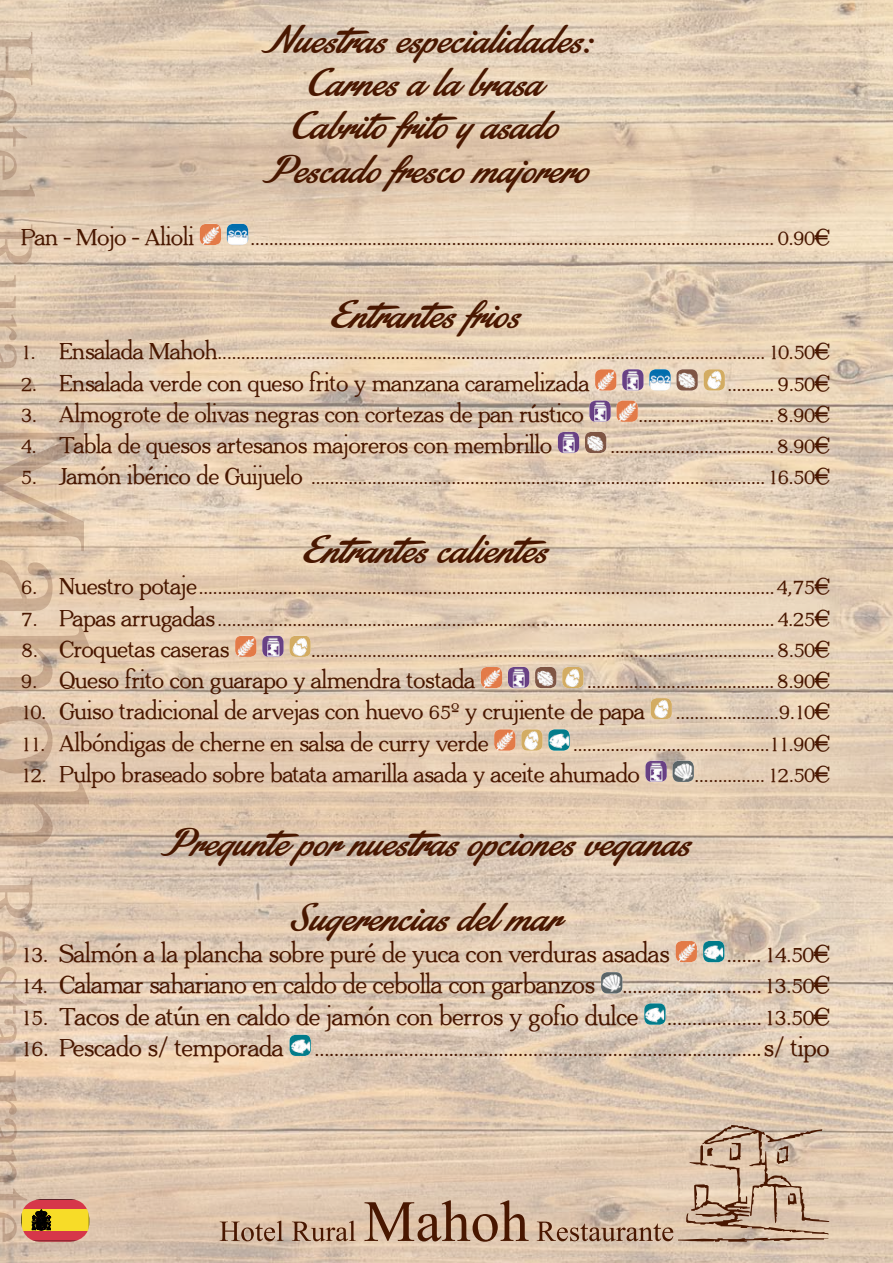
<style>
.page{position:relative;width:893px;height:1263px;background:#fff}
.page>*{position:absolute;margin:0;border:0;box-sizing:border-box;transform-origin:0 0}
.t1{font:42px/43.2px "Stainy Personal Use Only";color:#491700;text-align:center}
.t2{font:700 25.5px "Adega Serif";color:#491700}
.t3{font:700 24px "Adega Serif";color:#491700}
</style>
<div class="page">
<img style="left:0;top:0;width:893px;height:1263px">
<svg style="left:220px;top:1125px;width:609px;height:117px"></svg>
<svg style="left:0;top:32px;width:89px;height:1210px"></svg>
<img style="left:200px;top:224px;width:21px;height:21px">
<img style="left:227px;top:224px;width:21px;height:21px">
<img style="left:595px;top:369px;width:21px;height:22px">
<img style="left:622px;top:369px;width:21px;height:22px">
<img style="left:649px;top:369px;width:22px;height:22px">
<img style="left:676px;top:369px;width:22px;height:22px">
<img style="left:704px;top:369px;width:21px;height:22px">
<img style="left:589px;top:401px;width:22px;height:21px">
<img style="left:616px;top:401px;width:22px;height:21px">
<img style="left:558px;top:432px;width:21px;height:21px">
<img style="left:585px;top:432px;width:21px;height:21px">
<img style="left:235px;top:636px;width:21px;height:21px">
<img style="left:262px;top:636px;width:22px;height:21px">
<img style="left:289px;top:636px;width:22px;height:21px">
<img style="left:481px;top:667px;width:21px;height:21px">
<img style="left:508px;top:667px;width:21px;height:21px">
<img style="left:535px;top:667px;width:21px;height:21px">
<img style="left:562px;top:667px;width:21px;height:21px">
<img style="left:651px;top:698px;width:21px;height:21px">
<img style="left:494px;top:729px;width:21px;height:22px">
<img style="left:521px;top:729px;width:22px;height:22px">
<img style="left:548px;top:729px;width:22px;height:22px">
<img style="left:645px;top:761px;width:22px;height:21px">
<img style="left:673px;top:761px;width:21px;height:21px">
<img style="left:676px;top:941px;width:21px;height:21px">
<img style="left:703px;top:941px;width:21px;height:21px">
<img style="left:601px;top:972px;width:21px;height:21px">
<img style="left:644px;top:1003px;width:22px;height:22px">
<img style="left:290px;top:1035px;width:21px;height:21px">
<svg style="left:21px;top:1199px;width:68px;height:42px"></svg>
<h1 class="t1" style="left:261px;top:18px;width:330px">Nuestras especialidades:<br>Carnes a la brasa<br>Cabrito frito y asado<br>Pescado fresco majorero</h1>
<p class="t3" style="left:21px;top:222px;width:174px">Pan - Mojo - Alioli</p>
<p class="t3" style="left:250px;top:222px;width:580px">................................................................................................................ 0.90€</p>
<h1 class="t1" style="left:331px;top:293px;width:190px">Entrantes frios</h1>
<p class="t3" style="left:21px;top:336px;width:809px">1. Ensalada Mahoh..................................................................................................................... 10.50€</p>
<p class="t3" style="left:21px;top:368px;width:569px">2. Ensalada verde con queso frito y manzana caramelizada</p>
<p class="t3" style="left:727px;top:368px;width:103px">.......... 9.50€</p>
<p class="t3" style="left:21px;top:399px;width:564px">3. Almogrote de olivas negras con cortezas de pan rústico</p>
<p class="t3" style="left:638px;top:399px;width:192px">.............................8.90€</p>
<p class="t3" style="left:21px;top:430px;width:532px">4. Tabla de quesos artesanos majoreros con membrillo</p>
<p class="t3" style="left:610px;top:430px;width:220px">...................................8.90€</p>
<p class="t3" style="left:21px;top:461px;width:809px">5. Jamón ibérico de Guijuelo ................................................................................................. 16.50€</p>
<h1 class="t1" style="left:303px;top:528px;width:245px">Entrantes calientes</h1>
<p class="t3" style="left:21px;top:571px;width:809px">6. Nuestro potaje...........................................................................................................................4,75€</p>
<p class="t3" style="left:21px;top:603px;width:809px">7. Papas arrugadas....................................................................................................................... 4.25€</p>
<p class="t3" style="left:21px;top:634px;width:210px">8. Croquetas caseras</p>
<p class="t3" style="left:311px;top:634px;width:519px">...................................................................................................8.50€</p>
<p class="t3" style="left:21px;top:665px;width:455px">9. Queso frito con guarapo y almendra tostada</p>
<p class="t3" style="left:587px;top:665px;width:244px">........................................8.90€</p>
<p class="t3" style="left:21px;top:696px;width:625px">10. Guiso tradicional de arvejas con huevo 65º y crujiente de papa</p>
<p class="t3" style="left:676px;top:696px;width:155px">......................9.10€</p>
<p class="t3" style="left:21px;top:728px;width:468px">11. Albóndigas de cherne en salsa de curry verde</p>
<p class="t3" style="left:573px;top:728px;width:258px">..........................................11.90€</p>
<p class="t3" style="left:21px;top:759px;width:620px">12. Pulpo braseado sobre batata amarilla asada y aceite ahumado</p>
<p class="t3" style="left:695px;top:759px;width:136px">............... 12.50€</p>
<h1 class="t1" style="left:160px;top:806px;width:531px;line-height:74.6px">Pregunte por nuestras opciones veganas<br>Sugerencias del mar</h1>
<p class="t2" style="left:21px;top:938px;width:650px">13. Salmón a la plancha sobre puré de yuca con verduras asadas</p>
<p class="t2" style="left:727px;top:938px;width:104px">....... 14.50€</p>
<p class="t2" style="left:21px;top:969px;width:809px">14. Calamar sahariano en caldo de cebolla con garbanzos ............................ 13.50€</p>
<p class="t2" style="left:21px;top:1000px;width:809px">15. Tacos de atún en caldo de jamón con berros y gofio dulce ................... 13.50€</p>
<p class="t2" style="left:21px;top:1031px;width:809px">16. Pescado s/ temporada ..........................................................................................s/ tipo</p>
</div>
